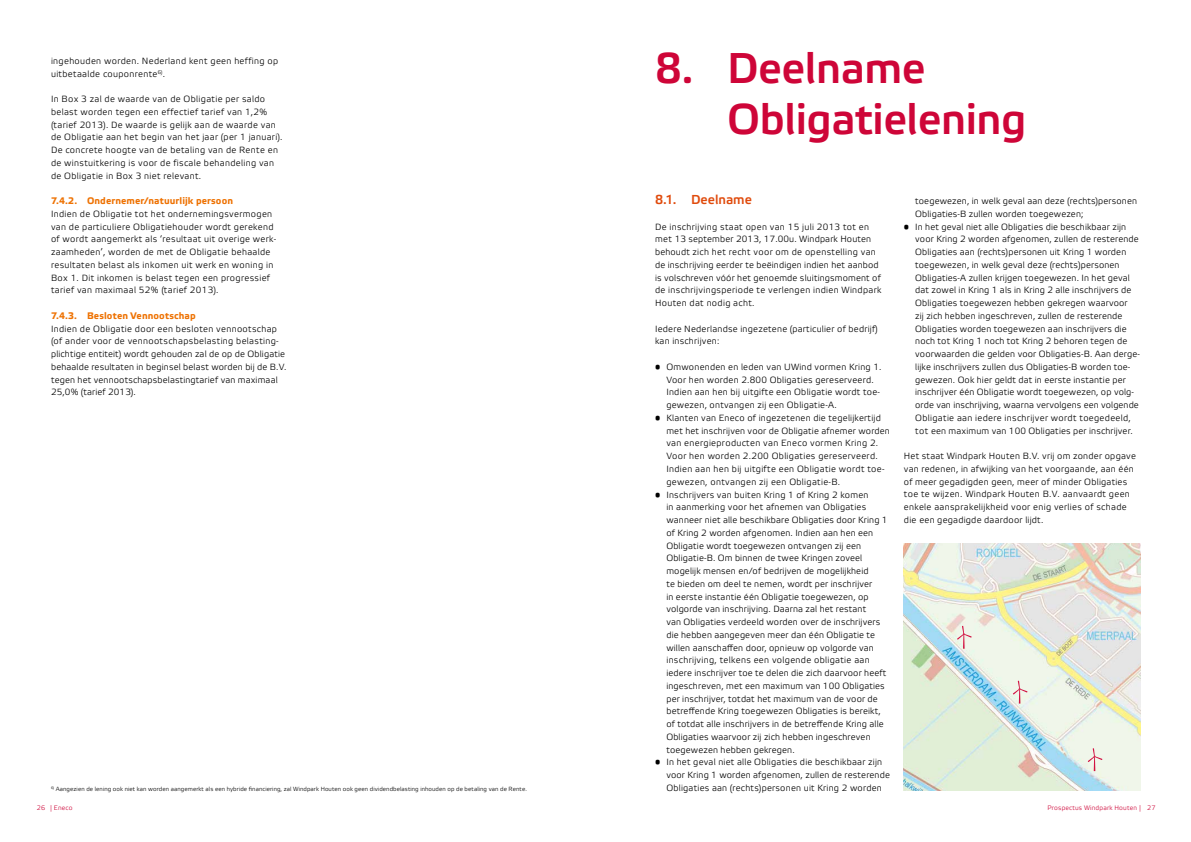
<style>
.page{position:relative;width:1191px;height:842px;background:#fff}
.page>*{position:absolute;margin:0;border:0;box-sizing:border-box;transform-origin:0 0}
.t1{font:43px/51px "Etelka Medium Pro";letter-spacing:-.01em;color:#ce0538}
.t2{font:13px "Etelka Medium Pro";color:#e04b0d}
.t3{font:700 9.5px "Etelka Text Pro";letter-spacing:.01em;color:#ee7203}
.t4{font:9px/12.8px "Etelka Light Pro";letter-spacing:.015em;color:#000}
.t5{font:9px/12.8px "Etelka Light Pro";letter-spacing:.035em;color:#000}
.t6{font:6.5px "Etelka Light Pro";letter-spacing:.025em;color:#ce0538}
.t7{font:6px "Etelka Light Pro";letter-spacing:.015em;color:#000}
</style>
<div class="page">
<img style="left:904px;top:543px;width:236px;height:248px">
<svg style="left:957px;top:626px;width:14px;height:23px"></svg>
<svg style="left:1013px;top:681px;width:14px;height:22px"></svg>
<svg style="left:1087px;top:748px;width:15px;height:23px"></svg>
<p class="t5" style="left:51px;top:55px;width:229px">ingehouden worden. Nederland kent geen heffing op uitbetaalde couponrente<sup>6)</sup>.</p>
<p class="t5" style="left:51px;top:93px;width:233px">In Box 3 zal de waarde van de Obligatie per saldo belast worden tegen een effectief tarief van 1,2% (tarief 2013). De waarde is gelijk aan de waarde van de Obligatie aan het begin van het jaar (per 1 januari).<br>De concrete hoogte van de betaling van de Rente en de winstuitkering is voor de fiscale behandeling van de Obligatie in Box 3 niet relevant.</p>
<p class="t3" style="left:51px;top:196px;width:183px">7.4.2. Ondernemer/natuurlijk persoon</p>
<p class="t5" style="left:51px;top:208px;width:227px">Indien de Obligatie tot het ondernemingsvermogen van de particuliere Obligatiehouder wordt gerekend of wordt aangemerkt als ‘resultaat uit overige werk&shy;zaamheden’, worden de met de Obligatie behaalde resultaten belast als inkomen uit werk en woning in Box 1. Dit inkomen is belast tegen een progressief tarief van maximaal 52% (tarief 2013).</p>
<p class="t3" style="left:51px;top:310px;width:146px">7.4.3. Besloten Vennootschap</p>
<p class="t4" style="left:51px;top:323px;width:237px">Indien de Obligatie door een besloten vennootschap (of ander voor de vennootschapsbelasting belasting&shy;plichtige entiteit) wordt gehouden zal de op de Obligatie behaalde resultaten in beginsel belast worden bij de B.V. tegen het vennootschapsbelastingtarief van maximaal 25,0% (tarief 2013).</p>
<p class="t7" style="left:51px;top:785px;width:477px"><sup>6)</sup> Aangezien de lening ook niet kan worden aangemerkt als een hybride financiering, zal Windpark Houten ook geen dividendbelasting inhouden op de betaling van de Rente.</p>
<h1 class="t1" style="left:727px;top:45px;width:301px;text-indent:-72px">8. Deelname<br>Obligatielening</h1>
<h2 class="t2" style="left:655px;top:193px;width:98px">8.1. Deelname</h2>
<p class="t5" style="left:655px;top:221px;width:228px">De inschrijving staat open van 15 juli 2013 tot en met 13 september 2013, 17.00u. Windpark Houten behoudt zich het recht voor om de openstelling van de inschrijving eerder te beëindigen indien het aanbod is volschreven vóór het genoemde sluitingsmoment of de inschrijvingsperiode te verlengen indien Windpark Houten dat nodig acht.</p>
<p class="t4" style="left:655px;top:323px;width:224px">Iedere Nederlandse ingezetene (particulier of bedrijf) kan inschrijven:</p>
<p class="t4" style="left:666px;top:361px;width:217px;text-indent:-11px">• Omwonenden en leden van UWind vormen Kring 1.<br>Voor hen worden 2.800 Obligaties gereserveerd.<br>Indien aan hen bij uitgifte een Obligatie wordt toe&shy;gewezen, ontvangen zij een Obligatie-A.</p>
<p class="t5" style="left:666px;top:412px;width:225px;text-indent:-11px">• Klanten van Eneco of ingezetenen die tegelijkertijd met het inschrijven voor de Obligatie afnemer worden van energieproducten van Eneco vormen Kring 2.<br>Voor hen worden 2.200 Obligaties gereserveerd.<br>Indien aan hen bij uitgifte een Obligatie wordt toe&shy;gewezen, ontvangen zij een Obligatie-B.</p>
<p class="t4" style="left:666px;top:489px;width:223px;text-indent:-11px">• Inschrijvers van buiten Kring 1 of Kring 2 komen<br>in aanmerking voor het afnemen van Obligaties wanneer niet alle beschikbare Obligaties door Kring 1 of Kring 2 worden afgenomen. Indien aan hen een Obligatie wordt toegewezen ontvangen zij een Obligatie-B. Om binnen de twee Kringen zoveel mogelijk mensen en/of bedrijven de mogelijkheid<br>te bieden om deel te nemen, wordt per inschrijver<br>in eerste instantie één Obligatie toegewezen, op volgorde van inschrijving. Daarna zal het restant<br>van Obligaties verdeeld worden over de inschrijvers die hebben aangegeven meer dan één Obligatie te willen aanschaffen door, opnieuw op volgorde van inschrijving, telkens een volgende obligatie aan iedere inschrijver toe te delen die zich daarvoor heeft ingeschreven, met een maximum van 100 Obligaties per inschrijver, totdat het maximum van de voor de betreffende Kring toegewezen Obligaties is bereikt, of totdat alle inschrijvers in de betreffende Kring alle Obligaties waarvoor zij zich hebben ingeschreven toegewezen hebben gekregen.</p>
<p class="t4" style="left:666px;top:756px;width:225px;text-indent:-11px">• In het geval niet alle Obligaties die beschikbaar zijn voor Kring 1 worden afgenomen, zullen de resterende<br>Obligaties aan (rechts)personen uit Kring 2 worden</p>
<p class="t4" style="left:915px;top:195px;width:223px">toegewezen, in welk geval aan deze (rechts)personen<br>Obligaties-B zullen worden toegewezen;</p>
<p class="t4" style="left:915px;top:221px;width:226px;text-indent:-11px">• In het geval niet alle Obligaties die beschikbaar zijn voor Kring 2 worden afgenomen, zullen de resterende Obligaties aan (rechts)personen uit Kring 1 worden toegewezen, in welk geval deze (rechts)personen Obligaties-A zullen krijgen toegewezen. In het geval dat zowel in Kring 1 als in Kring 2 alle inschrijvers de Obligaties toegewezen hebben gekregen waarvoor<br>zij zich hebben ingeschreven, zullen de resterende Obligaties worden toegewezen aan inschrijvers die noch tot Kring 1 noch tot Kring 2 behoren tegen de voorwaarden die gelden voor Obligaties-B. Aan derge&shy;lijke inschrijvers zullen dus Obligaties-B worden toe&shy;gewezen. Ook hier geldt dat in eerste instantie per inschrijver één Obligatie wordt toegewezen, op volg&shy;orde van inschrijving, waarna vervolgens een volgende Obligatie aan iedere inschrijver wordt toegedeeld, tot een maximum van 100 Obligaties per inschrijver.</p>
<p class="t4" style="left:904px;top:450px;width:233px">Het staat Windpark Houten B.V. vrij om zonder opgave van redenen, in afwijking van het voorgaande, aan één of meer gegadigden geen, meer of minder Obligaties toe te wijzen. Windpark Houten B.V. aanvaardt geen enkele aansprakelijkheid voor enig verlies of schade die een gegadigde daardoor lijdt.</p>
<p class="t6" style="left:37px;top:804px;width:37px">26 | Eneco</p>
<p class="t6" style="left:1047px;top:804px;width:109px">Prospectus Windpark Houten | 27</p>
</div>
